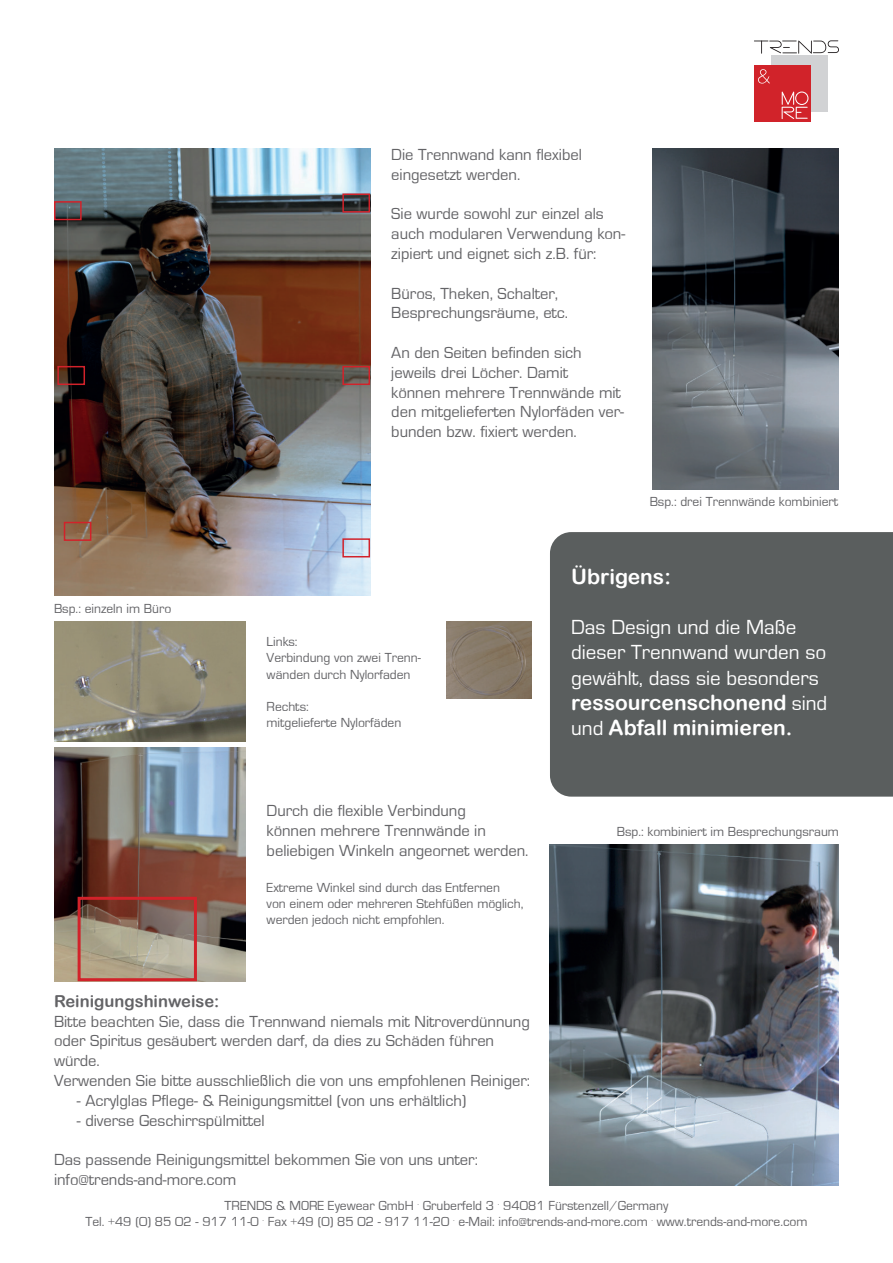
<style>
.page{position:relative;width:893px;height:1263px;background:#fff}
.page>*{position:absolute;margin:0;border:0;box-sizing:border-box;transform-origin:0 0}
.t1{font:21px/25.2px "Eurostile";color:#fff}
.t2{font:21px/25.2px "Arial Rounded MT Bold";color:#fff}
.t3{font:16.5px/19.8px "Eurostile";color:#636366}
.t4{font:16.5px "Arial Rounded MT Bold";color:#636366}
.t5{font:13.5px/16.2px "Eurostile";color:#636366}
.s1{font-family:"Eurostile"}
</style>
<div class="page">
<div style="left:771px;top:55px;width:56px;height:56px;background:#d1d2d4"></div>
<div style="left:754px;top:65px;width:57px;height:57px;background:#d1232a"></div>
<svg style="left:754px;top:40px;width:85px;height:14px"></svg>
<svg style="left:782px;top:92px;width:26px;height:27px"></svg>
<svg style="left:758px;top:69px;width:12px;height:15px"></svg>
<img style="left:54px;top:149px;width:316px;height:446px">
<img style="left:653px;top:149px;width:185px;height:340px">
<img style="left:54px;top:622px;width:191px;height:119px">
<img style="left:54px;top:748px;width:191px;height:233px">
<img style="left:550px;top:845px;width:288px;height:340px">
<div style="left:78px;top:897px;width:119px;height:84px;border:3px solid #d2222a"></div>
<img style="left:446px;top:621px;width:85px;height:77px">
<div style="left:342px;top:538px;width:28px;height:19px;border:2px solid #d2222a"></div>
<div style="left:64px;top:522px;width:27px;height:19px;border:2px solid #d2222a"></div>
<div style="left:342px;top:193px;width:28px;height:20px;border:2px solid #d2222a"></div>
<div style="left:54px;top:201px;width:28px;height:19px;border:2px solid #d2222a"></div>
<div style="left:342px;top:366px;width:28px;height:19px;border:2px solid #d2222a"></div>
<div style="left:57px;top:366px;width:28px;height:19px;border:2px solid #d2222a"></div>
<div style="left:550px;top:532px;width:343px;height:265px;background:#5a5e5e"></div>
<p class="t5" style="left:54px;top:601px;width:119px">Bsp.: einzeln im Büro</p>
<p class="t3" style="left:391px;top:145px;width:192px">Die Trennwand kann flexibel eingesetzt werden.</p>
<p class="t3" style="left:391px;top:204px;width:235px">Sie wurde sowohl zur einzel als auch modularen Verwendung kon&shy;zipiert und eignet sich z.B. für:</p>
<p class="t3" style="left:391px;top:284px;width:178px">Büros, Theken, Schalter,<br>Besprechungsräume, etc.</p>
<p class="t3" style="left:391px;top:343px;width:234px">An den Seiten befinden sich jeweils drei Löcher. Damit<br>können mehrere Trennwände mit den mitgelieferten Nylorfäden ver&shy;bunden bzw. fixiert werden.</p>
<p class="t5" style="left:650px;top:494px;width:190px">Bsp.: drei Trennwände kombiniert</p>
<p class="t5" style="left:267px;top:634px;width:156px">Links:<br>Verbindung von zwei Trenn&shy;wänden durch Nylorfaden</p>
<p class="t5" style="left:267px;top:699px;width:136px">Rechts:<br>mitgelieferte Nylorfäden</p>
<p class="t3" style="left:267px;top:801px;width:263px">Durch die flexible Verbindung<br>können mehrere Trennwände in beliebigen Winkeln angeornet werden.</p>
<p class="t5" style="left:267px;top:879px;width:258px">Extreme Winkel sind durch das Entfernen<br>von einem oder mehreren Stehfüßen möglich, werden jedoch nicht empfohlen.</p>
<p class="t2" style="left:571px;top:563px;width:101px">Übrigens:</p>
<p class="t1" style="left:571px;top:615px;width:256px">Das Design und die Maße dieser Trennwand wurden so gewählt, dass sie besonders</p>
<p class="t2" style="left:571px;top:689px;width:258px">ressourcenschonend <span class="s1">sind und</span> Abfall minimieren.</p>
<p class="t5" style="left:617px;top:824px;width:224px">Bsp.: kombiniert im Besprechungsraum</p>
<p class="t4" style="left:54px;top:991px;width:167px">Reinigungshinweise:</p>
<p class="t3" style="left:54px;top:1012px;width:478px">Bitte beachten Sie, dass die Trennwand niemals mit Nitroverdünnung oder Spiritus gesäubert werden darf, da dies zu Schäden führen würde.<br>Verwenden Sie bitte ausschließlich die von uns empfohlenen Reiniger:</p>
<p class="t3" style="left:77px;top:1091px;width:391px">- Acrylglas Pflege- &amp; Reinigungsmittel (von uns erhältlich)</p>
<p class="t3" style="left:77px;top:1111px;width:189px">- diverse Geschirrspülmittel</p>
<p class="t3" style="left:54px;top:1150px;width:425px">Das passende Reinigungsmittel bekommen Sie von uns unter: info@trends-and-more.com</p>
<p class="t5" style="left:86px;top:1197px;width:723px;text-align:center">TRENDS &amp; MORE Eyewear GmbH <sup>.</sup> Gruberfeld 3 <sup>.</sup> 94081 Fürstenzell/Germany<br>Tel. +49 (0) 85 02 - 917 11-0 <sup>.</sup> Fax +49 (0) 85 02 - 917 11-20 <sup>.</sup> e-Mail: info@trends-and-more.com <sup>.</sup> www.trends-and-more.com</p>
</div>
